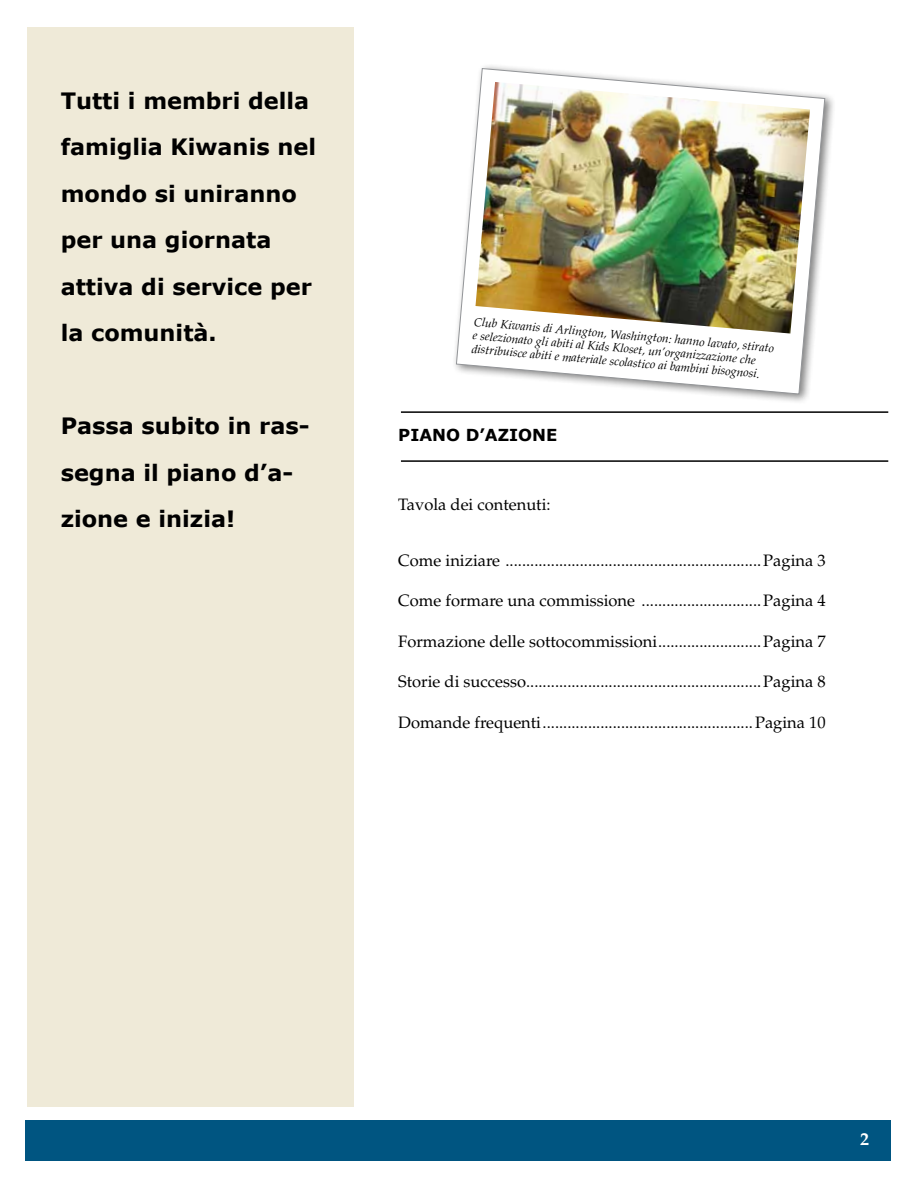
<style>
.page{position:relative;width:918px;height:1188px;background:#fff}
.page>*{position:absolute;margin:0;border:0;box-sizing:border-box;transform-origin:0 0}
.t1{font:700 22.5px/46.5px "Verdana";color:#000}
.t2{font:700 18px "Palatino LT Std";color:#fff}
.t3{font:16.5px "Palatino LT Std";color:#000}
.t4{font:700 16.5px "Verdana";color:#000}
.t5{font:italic 12px/13.5px "Palatino LT Std";color:#000}
</style>
<div class="page">
<div style="left:27px;top:27px;width:326px;height:1080px;background:#efead8"></div>
<hr style="left:401px;top:411px;width:487px;height:2px;background:#000">
<hr style="left:401px;top:460px;width:487px;height:2px;background:#000">
<div style="left:452px;top:63px;width:385px;height:341px;background:#000;opacity:.5"></div>
<svg style="left:455px;top:68px;width:371px;height:327px"></svg>
<div style="left:26px;top:1120px;width:865px;height:41px;background:#005581"></div>
<img style="left:476px;top:82px;width:334px;height:252px">
<h1 class="t1" style="left:61px;top:77px;width:257px">Tutti i membri della famiglia Kiwanis nel mondo si uniranno per una giornata attiva di service per la comunità.</h1>
<p class="t5" style="left:475px;top:315px;width:303px;rotate:5deg">Club Kiwanis di Arlington, Washington: hanno lavato, stirato e selezionato gli abiti al Kids Kloset, un’organizzazione che distribuisce abiti e materiale scolastico ai bambini bisognosi.</p>
<h1 class="t1" style="left:61px;top:403px;width:250px">Passa subito in ras&shy;segna il piano d’a&shy;zione e inizia!</h1>
<p class="t4" style="left:398px;top:424px;width:161px">Piano d’azione</p>
<p class="t3" style="left:398px;top:495px;width:154px">Tavola dei contenuti:</p>
<p class="t3" style="left:398px;top:550px;width:429px">Come iniziare ..............................................................Pagina 3</p>
<p class="t3" style="left:398px;top:591px;width:429px">Come formare una commissione .............................Pagina 4</p>
<p class="t3" style="left:398px;top:631px;width:429px">Formazione delle sottocommissioni.........................Pagina 7</p>
<p class="t3" style="left:398px;top:672px;width:429px">Storie di successo.........................................................Pagina 8</p>
<p class="t3" style="left:398px;top:712px;width:429px">Domande frequenti...................................................Pagina 10</p>
<p class="t2" style="left:860px;top:1129px;width:10px">2</p>
</div>
